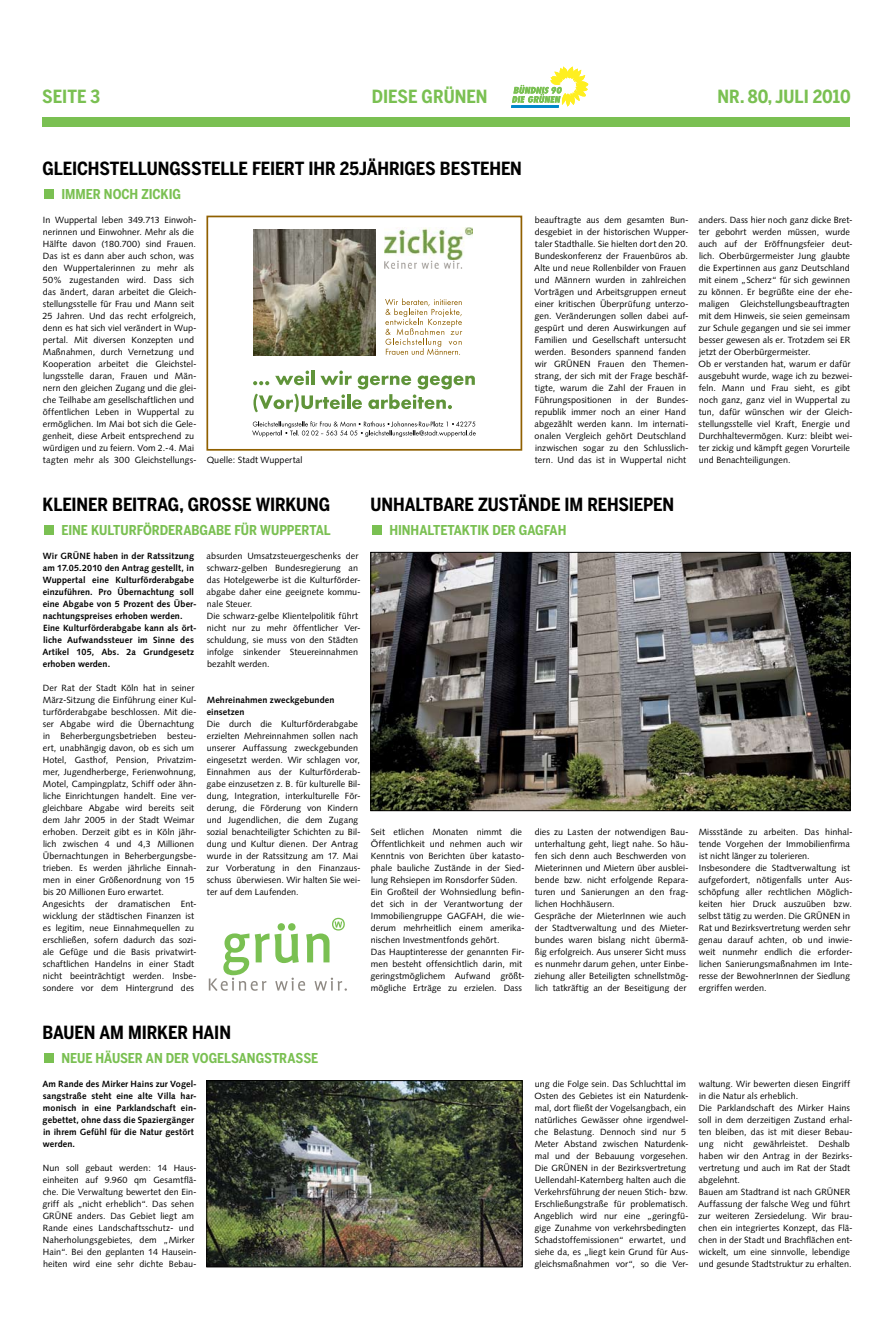
<style>
.page{position:relative;width:893px;height:1333px;background:#fff}
.page>*{position:absolute;margin:0;border:0;box-sizing:border-box;transform-origin:0 0}
.t1{font:700 18px "Benton Sans Cond";letter-spacing:-.01em;color:#000}
.t2{font:700 18px "Benton Sans Cond";color:#7ac052}
.t3{font:700 13.5px "Benton Sans Cond";letter-spacing:-.005em;color:#7ac052}
.t4{font:9px/12px "Syntax";letter-spacing:.005em;color:#000}
.t5{font:700 9px/12px "Syntax";letter-spacing:.015em;color:#000}
</style>
<div class="page">
<div style="left:43px;top:117px;width:807px;height:10px;background:#7ac052"></div>
<svg style="left:511px;top:66px;width:77px;height:42px"></svg>
<div style="left:44px;top:189px;width:9px;height:10px;background:#7ac052"></div>
<svg style="left:209px;top:917px;width:138px;height:74px"></svg>
<div style="left:206px;top:215px;width:316px;height:235px;border:2px solid #906000"></div>
<img style="left:384px;top:227px;width:89px;height:34px">
<img style="left:384px;top:261px;width:78px;height:8px">
<svg style="left:385px;top:298px;width:77px;height:57px"></svg>
<img style="left:253px;top:230px;width:122px;height:125px">
<svg style="left:252px;top:421px;width:224px;height:16px"></svg>
<svg style="left:253px;top:370px;width:222px;height:42px"></svg>
<div style="left:372px;top:525px;width:9px;height:9px;background:#7ac052"></div>
<div style="left:44px;top:1053px;width:9px;height:10px;background:#7ac052"></div>
<div style="left:44px;top:525px;width:9px;height:10px;background:#7ac052"></div>
<img style="left:372px;top:554px;width:476px;height:255px">
<div style="left:370px;top:552px;width:480px;height:259px;border:1px solid #000"></div>
<img style="left:208px;top:1082px;width:312px;height:183px">
<div style="left:206px;top:1080px;width:316px;height:187px;border:1px solid #000"></div>
<h1 class="t2" style="left:42px;top:85px;width:60px">SEITE 3</h1>
<h1 class="t2" style="left:372px;top:85px;width:73px">DIESE GRÜNEN</h1>
<h1 class="t2" style="left:718px;top:85px;width:135px">NR. 80, JULI 2010</h1>
<h1 class="t1" style="left:43px;top:157px;width:481px">GLEICHSTELLUNGSSTELLE FEIERT IHR 25JÄHRIGES BESTEHEN</h1>
<h2 class="t3" style="left:43px;top:186px;width:139px">IMMER NOCH ZICKIG</h2>
<p class="t4" style="left:43px;top:213px;width:156px">In Wuppertal leben 349.713 Einwoh&shy;nerinnen und Einwohner. Mehr als die Hälfte davon (180.700) sind Frauen.<br>Das ist es dann aber auch schon, was den Wuppertalerinnen zu mehr als 50% zugestanden wird. Dass sich das ändert, daran arbeitet die Gleich&shy;stellungsstelle für Frau und Mann seit 25 Jahren. Und das recht erfolgreich, denn es hat sich viel verändert in Wup&shy;pertal. Mit diversen Konzepten und Maßnahmen, durch Vernetzung und Kooperation arbeitet die Gleichstel&shy;lungsstelle daran, Frauen und Män&shy;nern den gleichen Zugang und die glei&shy;che Teilhabe am gesellschaftlichen und öffentlichen Leben in Wuppertal zu ermöglichen. Im Mai bot sich die Gele&shy;genheit, diese Arbeit entsprechend zu würdigen und zu feiern. Vom 2.-4. Mai tagten mehr als 300 Gleichstellungs-</p>
<p class="t4" style="left:534px;top:213px;width:156px">beauftragte aus dem gesamten Bun&shy;desgebiet in der historischen Wupper&shy;taler Stadthalle. Sie hielten dort den 20.<br>Bundeskonferenz der Frauenbüros ab.<br>Alte und neue Rollenbilder von Frauen und Männern wurden in zahlreichen Vorträgen und Arbeitsgruppen erneut einer kritischen Überprüfung unterzo&shy;gen. Veränderungen sollen dabei auf&shy;gespürt und deren Auswirkungen auf Familien und Gesellschaft untersucht werden. Besonders spannend fanden wir GRÜNEN Frauen den Themen&shy;strang, der sich mit der Frage beschäf&shy;tigte, warum die Zahl der Frauen in Führungspositionen in der Bundes&shy;republik immer noch an einer Hand abgezählt werden kann. Im internati&shy;onalen Vergleich gehört Deutschland inzwischen sogar zu den Schlusslich&shy;tern. Und das ist in Wuppertal nicht</p>
<p class="t4" style="left:699px;top:213px;width:156px">anders. Dass hier noch ganz dicke Bret&shy;ter gebohrt werden müssen, wurde auch auf der Eröffnungsfeier deut&shy;lich. Oberbürgermeister Jung glaubte die Expertinnen aus ganz Deutschland mit einem „Scherz“ für sich gewinnen zu können. Er begrüßte eine der ehe&shy;maligen Gleichstellungsbeauftragten mit dem Hinweis, sie seien gemeinsam zur Schule gegangen und sie sei immer besser gewesen als er. Trotzdem sei ER jetzt der Oberbürgermeister.<br>Ob er verstanden hat, warum er dafür ausgebuht wurde, wage ich zu bezwei&shy;feln. Mann und Frau sieht, es gibt noch ganz, ganz viel in Wuppertal zu tun, dafür wünschen wir der Gleich&shy;stellungsstelle viel Kraft, Energie und Durchhaltevermögen. Kurz: bleibt wei&shy;ter zickig und kämpft gegen Vorurteile</p>
<p class="t4" style="left:207px;top:453px;width:97px">Quelle: Stadt Wuppertal</p>
<p class="t4" style="left:699px;top:453px;width:93px">und Benachteiligungen.</p>
<h1 class="t1" style="left:370px;top:493px;width:303px">UNHALTBARE ZUSTÄNDE IM REHSIEPEN</h1>
<h2 class="t3" style="left:370px;top:522px;width:182px">H INHALTETAKTIK DER GAGFAH</h2>
<h1 class="t1" style="left:43px;top:493px;width:288px">KLEINER BEITRAG, GROSSE WIRKUNG</h1>
<h2 class="t3" style="left:43px;top:522px;width:290px">EINE KULTURFÖRDERABGABE FÜR WUPPERTAL</h2>
<p class="t5" style="left:42px;top:549px;width:156px">Wir GRÜNE haben in der Ratssitzung am 17.05.2010 den Antrag gestellt, in Wuppertal eine Kulturförderabgabe einzuführen. Pro Übernachtung soll eine Abgabe von 5 Prozent des Über&shy;nachtungspreises erhoben werden.<br>Eine Kulturförderabgabe kann als ört&shy;liche Aufwandssteuer im Sinne des Artikel 105, Abs. 2a Grundgesetz erhoben werden.</p>
<p class="t4" style="left:42px;top:681px;width:156px">Der Rat der Stadt Köln hat in seiner März-Sitzung die Einführung einer Kul&shy;turförderabgabe beschlossen. Mit die&shy;ser Abgabe wird die Übernachtung in Beherbergungsbetrieben besteu&shy;ert, unabhängig davon, ob es sich um Hotel, Gasthof, Pension, Privatzim&shy;mer, Jugendherberge, Ferienwohnung, Motel, Campingplatz, Schiff oder ähn&shy;liche Einrichtungen handelt. Eine ver&shy;gleichbare Abgabe wird bereits seit dem Jahr 2005 in der Stadt Weimar erhoben. Derzeit gibt es in Köln jähr&shy;lich zwischen 4 und 4,3 Millionen Übernachtungen in Beherbergungsbe&shy;trieben. Es werden jährliche Einnah&shy;men in einer Größenordnung von 15 bis 20 Millionen Euro erwartet.<br>Angesichts der dramatischen Ent&shy;wicklung der städtischen Finanzen ist es legitim, neue Einnahmequellen zu erschließen, sofern dadurch das sozi&shy;ale Gefüge und die Basis privatwirt&shy;schaftlichen Handelns in einer Stadt nicht beeinträchtigt werden. Insbe&shy;sondere vor dem Hintergrund des</p>
<p class="t4" style="left:207px;top:549px;width:156px">absurden Umsatzsteuergeschenks der schwarz-gelben Bundesregierung an das Hotelgewerbe ist die Kulturförder&shy;abgabe daher eine geeignete kommu&shy;nale Steuer.<br>Die schwarz-gelbe Klientelpolitik führt nicht nur zu mehr öffentlicher Ver&shy;schuldung, sie muss von den Städten infolge sinkender Steuereinnahmen bezahlt werden.</p>
<p class="t5" style="left:207px;top:693px;width:129px">Mehreinahmen zweckgebunden einsetzen</p>
<p class="t4" style="left:206px;top:717px;width:156px">Die durch die Kulturförderabgabe erzielten Mehreinnahmen sollen nach unserer Auffassung zweckgebunden eingesetzt werden. Wir schlagen vor, Einnahmen aus der Kulturförderab&shy;gabe einzusetzen z. B. für kulturelle Bil&shy;dung, Integration, interkulturelle För&shy;derung, die Förderung von Kindern und Jugendlichen, die dem Zugang sozial benachteiligter Schichten zu Bil&shy;dung und Kultur dienen. Der Antrag wurde in der Ratssitzung am 17. Mai zur Vorberatung in den Finanzaus&shy;schuss überwiesen. Wir halten Sie wei&shy;ter auf dem Laufenden.</p>
<p class="t4" style="left:370px;top:825px;width:156px">Seit etlichen Monaten nimmt die Öffentlichkeit und nehmen auch wir Kenntnis von Berichten über katasto&shy;phale bauliche Zustände in der Sied&shy;lung Rehsiepen im Ronsdorfer Süden.<br>Ein Großteil der Wohnsiedlung befin&shy;det sich in der Verantwortung der Immobiliengruppe GAGFAH, die wie&shy;derum mehrheitlich einem amerika&shy;nischen Investmentfonds gehört.<br>Das Hauptinteresse der genannten Fir&shy;men besteht offensichtlich darin, mit geringstmöglichem Aufwand größt&shy;mögliche Erträge zu erzielen. Dass</p>
<p class="t4" style="left:535px;top:825px;width:156px">dies zu Lasten der notwendigen Bau&shy;unterhaltung geht, liegt nahe. So häu&shy;fen sich denn auch Beschwerden von Mieterinnen und Mietern über ausblei&shy;bende bzw. nicht erfolgende Repara&shy;turen und Sanierungen an den frag&shy;lichen Hochhäusern.<br>Gespräche der MieterInnen wie auch der Stadtverwaltung und des Mieter&shy;bundes waren bislang nicht übermä&shy;ßig erfolgreich. Aus unserer Sicht muss es nunmehr darum gehen, unter Einbe&shy;ziehung aller Beteiligten schnellstmög&shy;lich tatkräftig an der Beseitigung der</p>
<p class="t4" style="left:698px;top:825px;width:156px">Missstände zu arbeiten. Das hinhal&shy;tende Vorgehen der Immobilienfirma ist nicht länger zu tolerieren.<br>Insbesondere die Stadtverwaltung ist aufgefordert, nötigenfalls unter Aus&shy;schöpfung aller rechtlichen Möglich&shy;keiten hier Druck auszuüben bzw. selbst tätig zu werden. Die GRÜNEN in Rat und Bezirksvertretung werden sehr genau darauf achten, ob und inwie&shy;weit nunmehr endlich die erforder&shy;lichen Sanierungsmaßnahmen im Inte&shy;resse der BewohnerInnen der Siedlung ergriffen werden.</p>
<h1 class="t1" style="left:43px;top:1021px;width:190px">BAUEN AM MIRKER HAIN</h1>
<h2 class="t3" style="left:43px;top:1050px;width:277px">N EUE HÄUSER AN DER VOGELSANGSTRASSE</h2>
<p class="t5" style="left:42px;top:1077px;width:156px">Am Rande des Mirker Hains zur Vogel&shy;sangstraße steht eine alte Villa har&shy;monisch in eine Parklandschaft ein&shy;gebettet, ohne dass die Spaziergänger in ihrem Gefühl für die Natur gestört werden.</p>
<p class="t4" style="left:43px;top:1161px;width:156px">Nun soll gebaut werden: 14 Haus&shy;einheiten auf 9.960 qm Gesamtflä&shy;che. Die Verwaltung bewertet den Ein&shy;griff als „nicht erheblich“. Das sehen GRÜNE anders. Das Gebiet liegt am Rande eines Landschaftsschutz- und Naherholungsgebietes, dem „Mirker Hain“. Bei den geplanten 14 Hausein&shy;heiten wird eine sehr dichte Bebau-</p>
<p class="t4" style="left:534px;top:1077px;width:156px">ung die Folge sein. Das Schluchttal im Osten des Gebietes ist ein Naturdenk&shy;mal, dort fließt der Vogelsangbach, ein natürliches Gewässer ohne irgendwel&shy;che Belastung. Dennoch sind nur 5<br>Meter Abstand zwischen Naturdenk&shy;mal und der Bebauung vorgesehen.<br>Die GRÜNEN in der Bezirksvertretung Uellendahl-Katernberg halten auch die Verkehrsführung der neuen Stich- bzw.<br>Erschließungstraße für problematisch.<br>Angeblich wird nur eine „geringfü&shy;gige Zunahme von verkehrsbedingten Schadstoffemissionen“ erwartet, und siehe da, es „liegt kein Grund für Aus&shy;gleichsmaßnahmen vor“, so die Ver-</p>
<p class="t4" style="left:698px;top:1077px;width:156px">waltung. Wir bewerten diesen Eingriff in die Natur als erheblich.<br>Die Parklandschaft des Mirker Hains soll in dem derzeitigen Zustand erhal&shy;ten bleiben, das ist mit dieser Bebau&shy;ung nicht gewährleistet. Deshalb haben wir den Antrag in der Bezirks&shy;vertretung und auch im Rat der Stadt abgelehnt.<br>Bauen am Stadtrand ist nach GRÜNER Auffassung der falsche Weg und führt zur weiteren Zersiedelung. Wir brau&shy;chen ein integriertes Konzept, das Flä&shy;chen in der Stadt und Brachflächen ent&shy;wickelt, um eine sinnvolle, lebendige und gesunde Stadtstruktur zu erhalten.</p>
</div>
